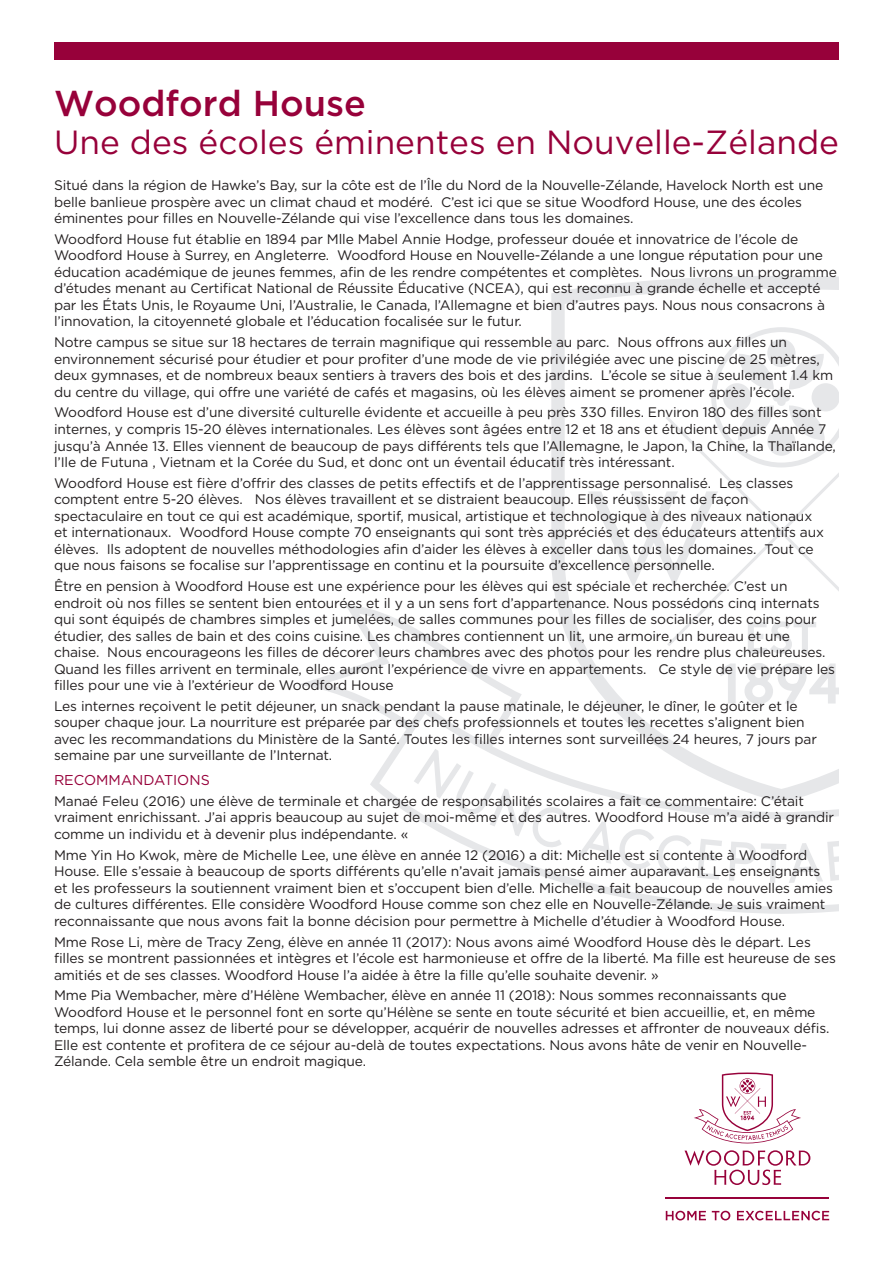
<style>
.page{position:relative;width:893px;height:1263px;background:#fff}
.page>*{position:absolute;margin:0;border:0;box-sizing:border-box;transform-origin:0 0}
.t1{font:500 36px "Gotham";color:#97013a}
.t2{font:33.45px "Gotham";color:#97013a}
.t3{font:14.25px "Gotham";color:#97013a}
.t4{font:13.8px/16.5px "Gotham";letter-spacing:-.01em;color:#231f20}
</style>
<div class="page">
<svg style="left:551px;top:276px;width:288px;height:328px"></svg>
<svg style="left:588px;top:327px;width:251px;height:277px"></svg>
<svg style="left:299px;top:604px;width:540px;height:310px"></svg>
<svg style="left:414px;top:749px;width:155px;height:99px"></svg>
<svg style="left:578px;top:821px;width:33px;height:43px"></svg>
<svg style="left:618px;top:827px;width:73px;height:49px"></svg>
<svg style="left:697px;top:839px;width:25px;height:41px"></svg>
<svg style="left:729px;top:840px;width:110px;height:43px"></svg>
<div style="left:54px;top:43px;width:785px;height:17px;background:#97013a"></div>
<svg style="left:684px;top:1150px;width:126px;height:35px"></svg>
<svg style="left:694px;top:1072px;width:107px;height:71px"></svg>
<svg style="left:666px;top:1211px;width:40px;height:9px"></svg>
<svg style="left:712px;top:1211px;width:18px;height:9px"></svg>
<svg style="left:737px;top:1211px;width:92px;height:9px"></svg>
<hr style="left:666px;top:1197px;width:163px;height:1px;background:#97013a">
<h1 class="t1" style="left:54px;top:80px;width:313px">Woodford House</h1>
<h2 class="t2" style="left:54px;top:120px;width:787px">Une des écoles éminentes en Nouvelle-Zélande</h2>
<p class="t4" style="left:54px;top:177px;width:771px">Situé dans la région de Hawke’s Bay, sur la côte est de l’Île du Nord de la Nouvelle-Zélande, Havelock North est une belle banlieue prospère avec un climat chaud et modéré. C’est ici que se situe Woodford House, une des écoles éminentes pour filles en Nouvelle-Zélande qui vise l’excellence dans tous les domaines.</p>
<p class="t4" style="left:54px;top:230px;width:784px">Woodford House fut établie en 1894 par Mlle Mabel Annie Hodge, professeur douée et innovatrice de l’école de Woodford House à Surrey, en Angleterre. Woodford House en Nouvelle-Zélande a une longue réputation pour une éducation académique de jeunes femmes, afin de les rendre compétentes et complètes. Nous livrons un programme d’études menant au Certificat National de Réussite Éducative (NCEA), qui est reconnu à grande échelle et accepté par les États Unis, le Royaume Uni, l’Australie, le Canada, l’Allemagne et bien d’autres pays. Nous nous consacrons à l’innovation, la citoyenneté globale et l’éducation focalisée sur le futur.</p>
<p class="t4" style="left:54px;top:334px;width:781px">Notre campus se situe sur 18 hectares de terrain magnifique qui ressemble au parc. Nous offrons aux filles un environnement sécurisé pour étudier et pour profiter d’une mode de vie privilégiée avec une piscine de 25 mètres, deux gymnases, et de nombreux beaux sentiers à travers des bois et des jardins. L’école se situe à seulement 1.4 km du centre du village, qui offre une variété de cafés et magasins, où les élèves aiment se promener après l’école.</p>
<p class="t4" style="left:54px;top:404px;width:783px">Woodford House est d’une diversité culturelle évidente et accueille à peu près 330 filles. Environ 180 des filles sont internes, y compris 15-20 élèves internationales. Les élèves sont âgées entre 12 et 18 ans et étudient depuis Année 7 jusqu’à Année 13. Elles viennent de beaucoup de pays différents tels que l’Allemagne, le Japon, la Chine, la Thaïlande, l’Ile de Futuna , Vietnam et la Corée du Sud, et donc ont un éventail éducatif très intéressant.</p>
<p class="t4" style="left:54px;top:474px;width:772px">Woodford House est fière d’offrir des classes de petits effectifs et de l’apprentissage personnalisé. Les classes comptent entre 5-20 élèves. Nos élèves travaillent et se distraient beaucoup. Elles réussissent de façon spectaculaire en tout ce qui est académique, sportif, musical, artistique et technologique à des niveaux nationaux et internationaux. Woodford House compte 70 enseignants qui sont très appréciés et des éducateurs attentifs aux élèves. Ils adoptent de nouvelles méthodologies afin d’aider les élèves à exceller dans tous les domaines. Tout ce que nous faisons se focalise sur l’apprentissage en continu et la poursuite d’excellence personnelle.</p>
<p class="t4" style="left:54px;top:578px;width:783px">Être en pension à Woodford House est une expérience pour les élèves qui est spéciale et recherchée. C’est un endroit où nos filles se sentent bien entourées et il y a un sens fort d’appartenance. Nous possédons cinq internats qui sont équipés de chambres simples et jumelées, de salles communes pour les filles de socialiser, des coins pour étudier, des salles de bain et des coins cuisine. Les chambres contiennent un lit, une armoire, un bureau et une chaise. Nous encourageons les filles de décorer leurs chambres avec des photos pour les rendre plus chaleureuses.<br>Quand les filles arrivent en terminale, elles auront l’expérience de vivre en appartements. Ce style de vie prépare les filles pour une vie à l’extérieur de Woodford House</p>
<p class="t4" style="left:54px;top:697px;width:764px">Les internes reçoivent le petit déjeuner, un snack pendant la pause matinale, le déjeuner, le dîner, le goûter et le souper chaque jour. La nourriture est préparée par des chefs professionnels et toutes les recettes s’alignent bien avec les recommandations du Ministère de la Santé. Toutes les filles internes sont surveillées 24 heures, 7 jours par semaine par une surveillante de l’Internat.</p>
<p class="t3" style="left:54px;top:771px;width:157px">RECOMMANDATIONS</p>
<p class="t4" style="left:54px;top:792px;width:782px">Manaé Feleu (2016) une élève de terminale et chargée de responsabilités scolaires a fait ce commentaire: C’était vraiment enrichissant. J’ai appris beaucoup au sujet de moi-même et des autres. Woodford House m’a aidé à grandir comme un individu et à devenir plus indépendante. «</p>
<p class="t4" style="left:54px;top:846px;width:780px">Mme Yin Ho Kwok, mère de Michelle Lee, une élève en année 12 (2016) a dit: Michelle est si contente à Woodford House. Elle s’essaie à beaucoup de sports différents qu’elle n’avait jamais pensé aimer auparavant. Les enseignants et les professeurs la soutiennent vraiment bien et s’occupent bien d’elle. Michelle a fait beaucoup de nouvelles amies de cultures différentes. Elle considère Woodford House comme son chez elle en Nouvelle-Zélande. Je suis vraiment reconnaissante que nous avons fait la bonne décision pour permettre à Michelle d’étudier à Woodford House.</p>
<p class="t4" style="left:54px;top:933px;width:783px">Mme Rose Li, mère de Tracy Zeng, élève en année 11 (2017): Nous avons aimé Woodford House dès le départ. Les filles se montrent passionnées et intègres et l’école est harmonieuse et offre de la liberté. Ma fille est heureuse de ses amitiés et de ses classes. Woodford House l’a aidée à être la fille qu’elle souhaite devenir. »</p>
<p class="t4" style="left:54px;top:987px;width:777px">Mme Pia Wembacher, mère d’Hélène Wembacher, élève en année 11 (2018): Nous sommes reconnaissants que Woodford House et le personnel font en sorte qu’Hélène se sente en toute sécurité et bien accueillie, et, en même temps, lui donne assez de liberté pour se développer, acquérir de nouvelles adresses et affronter de nouveaux défis.<br>Elle est contente et profitera de ce séjour au-delà de toutes expectations. Nous avons hâte de venir en Nouvelle-Zélande. Cela semble être un endroit magique.</p>
</div>
